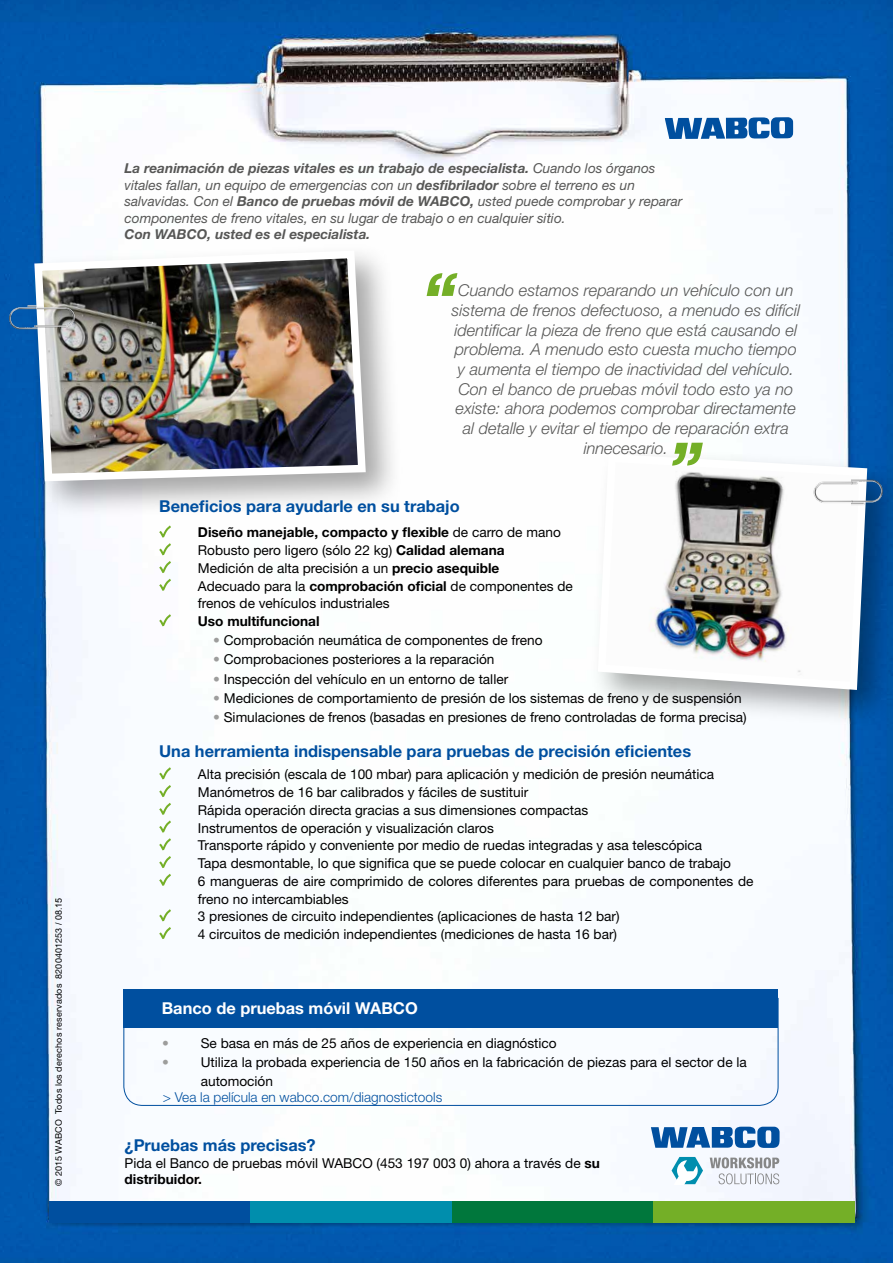
<style>
.page{position:relative;width:893px;height:1263px;background:#fff}
.page>*{position:absolute;margin:0;border:0;box-sizing:border-box;transform-origin:0 0}
.t1{font:italic 700 70.95px "Helvetica Neue LT Std";color:#74af27}
.t2{font:italic 300 16.35px/19.6px "Helvetica Neue LT Std";color:#575756;text-align:center}
.t3{font:700 16.35px "Helvetica Neue LT Std";color:#004f9f}
.t4{font:700 16.35px "Helvetica Neue LT Std";color:#fff}
.t5{font:13.65px/17.7px "Helvetica Neue LT Std";color:#000}
.t6{font:italic 13.65px/16.5px "Helvetica Neue LT Std";color:#575756}
.t7{font:300 13.65px "Helvetica Neue LT Std";color:#004f9f}
.t8{font:italic 700 13.65px "Helvetica Neue LT Std";color:#575756}
.t9{font:700 13.65px "Helvetica Neue LT Std";color:#000}
.t10{font:9px "Helvetica Neue LT Std";letter-spacing:.02em;color:#000}
.s1{font-family:"Arial"}
.s2{font-weight:700}
.s3{color:#9d9d9c}
</style>
<div class="page">
<img style="left:0;top:0;width:893px;height:1263px">
<div style="left:49px;top:1202px;width:201px;height:21px;background:#004f9f"></div>
<div style="left:250px;top:1202px;width:202px;height:21px;background:#008ead"></div>
<div style="left:452px;top:1202px;width:202px;height:21px;background:#00773c"></div>
<div style="left:654px;top:1202px;width:201px;height:21px;background:#74af27"></div>
<svg style="left:665px;top:117px;width:128px;height:22px"></svg>
<svg style="left:123px;top:998px;width:656px;height:108px"></svg>
<div style="left:27px;top:243px;width:377px;height:277px;background:#000;opacity:.35"></div>
<img style="left:30px;top:247px;width:340px;height:238px">
<img style="left:3px;top:300px;width:97px;height:34px">
<div style="left:590px;top:446px;width:303px;height:282px;background:#000;opacity:.35"></div>
<img style="left:594px;top:450px;width:277px;height:244px">
<img style="left:789px;top:476px;width:99px;height:34px">
<svg style="left:651px;top:1127px;width:128px;height:21px"></svg>
<svg style="left:710px;top:1157px;width:69px;height:27px"></svg>
<svg style="left:669px;top:1157px;width:34px;height:28px"></svg>
<svg style="left:158px;top:524px;width:15px;height:69px"></svg>
<svg style="left:158px;top:613px;width:15px;height:15px"></svg>
<svg style="left:158px;top:766px;width:15px;height:122px"></svg>
<svg style="left:158px;top:908px;width:15px;height:33px"></svg>
<div style="left:124px;top:989px;width:654px;height:38px;background:#004f9f"></div>
<p class="t10" style="left:53px;top:1185px;width:289px;rotate:-90deg">© 2015 WABCO Todos los derechos reservados 8200401253 <span class="s1">/ 08.15</span></p>
<p class="t6" style="left:125px;top:160px;width:559px"><span class="s2">La reanimación de piezas vitales es un trabajo de especialista.</span> Cuando los órganos vitales fallan, un equipo de emergencias con un <span class="s2">desfibrilador</span> sobre el terreno es un salvavidas. Con el <span class="s2">Banco de pruebas móvil de WABCO,</span> usted puede comprobar y reparar componentes de freno vitales, en su lugar de trabajo o en cualquier sitio.</p>
<p class="t8" style="left:125px;top:226px;width:247px">Con WABCO, usted es el especialista.</p>
<h1 class="t1" style="left:422px;top:255px;width:36px">“</h1>
<p class="t2" style="left:452px;top:280px;width:350px">Cuando estamos reparando un vehículo con un sistema de frenos defectuoso, a menudo es difícil identificar la pieza de freno que está causando el problema. A menudo esto cuesta mucho tiempo y aumenta el tiempo de inactividad del vehículo.<br>Con el banco de pruebas móvil todo esto ya no existe: ahora podemos comprobar directamente al detalle y evitar el tiempo de reparación extra innecesario.</p>
<h1 class="t1" style="left:668px;top:424px;width:36px">”</h1>
<p class="t3" style="left:159px;top:496px;width:302px">Beneficios para ayudarle en su trabajo</p>
<p class="t5" style="left:198px;top:524px;width:376px"><span class="s2">Diseño manejable, compacto y flexible</span> de carro de mano Robusto pero ligero (sólo 22 kg) <span class="s2">Calidad alemana<br></span>Medición de alta precisión a un <span class="s2">precio asequible<br></span>Adecuado para la <span class="s2">comprobación oficial</span> de componentes de frenos de vehículos industriales</p>
<p class="t9" style="left:198px;top:613px;width:123px">Uso multifuncional</p>
<p class="t5" style="left:213px;top:631px;width:331px"><span class="s3">•</span> Comprobación neumática de componentes de freno</p>
<p class="t5" style="left:213px;top:650px;width:283px"><span class="s3">•</span> Comprobaciones posteriores a la reparación</p>
<p class="t5" style="left:213px;top:670px;width:297px"><span class="s3">•</span> Inspección del vehículo en un entorno de taller</p>
<p class="t5" style="left:213px;top:689px;width:530px"><span class="s3">•</span> Mediciones de comportamiento de presión de los sistemas de freno y de suspensión</p>
<p class="t5" style="left:213px;top:708px;width:535px"><span class="s3">•</span> Simulaciones de frenos (basadas en presiones de freno controladas de forma precisa)</p>
<p class="t3" style="left:159px;top:741px;width:533px">Una herramienta indispensable para pruebas de precisión eficientes</p>
<p class="t5" style="left:198px;top:765px;width:557px">Alta precisión (escala de 100 mbar) para aplicación y medición de presión neumática Manómetros de 16 bar calibrados y fáciles de sustituir<br>Rápida operación directa gracias a sus dimensiones compactas<br>Instrumentos de operación y visualización claros<br>Transporte rápido y conveniente por medio de ruedas integradas y asa telescópica<br>Tapa desmontable, lo que significa que se puede colocar en cualquier banco de trabajo<br>6 mangueras de aire comprimido de colores diferentes para pruebas de componentes de freno no intercambiables<br>3 presiones de circuito independientes (aplicaciones de hasta 12 bar)<br>4 circuitos de medición independientes (mediciones de hasta 16 bar)</p>
<p class="t4" style="left:162px;top:998px;width:258px">Banco de pruebas móvil WABCO</p>
<p class="t5" style="left:162px;top:1034px;width:396px"><span class="s3">•</span> Se basa en más de 25 años de experiencia en diagnóstico</p>
<p class="t5" style="left:201px;top:1052px;width:548px;line-height:19px;text-indent:-39px"><span class="s3">•</span> Utiliza la probada experiencia de 150 años en la fabricación de piezas para el sector de la automoción</p>
<p class="t7" style="left:163px;top:1089px;width:281px">&gt; Vea la película en wabco.com/diagnostictools</p>
<p class="t3" style="left:125px;top:1135px;width:193px">¿Pruebas más precisas?</p>
<p class="t5" style="left:125px;top:1154px;width:477px;line-height:16.4px">Pida el Banco de pruebas móvil WABCO (453 197 003 0) ahora a través de <span class="s2">su distribuidor.</span></p>
</div>
